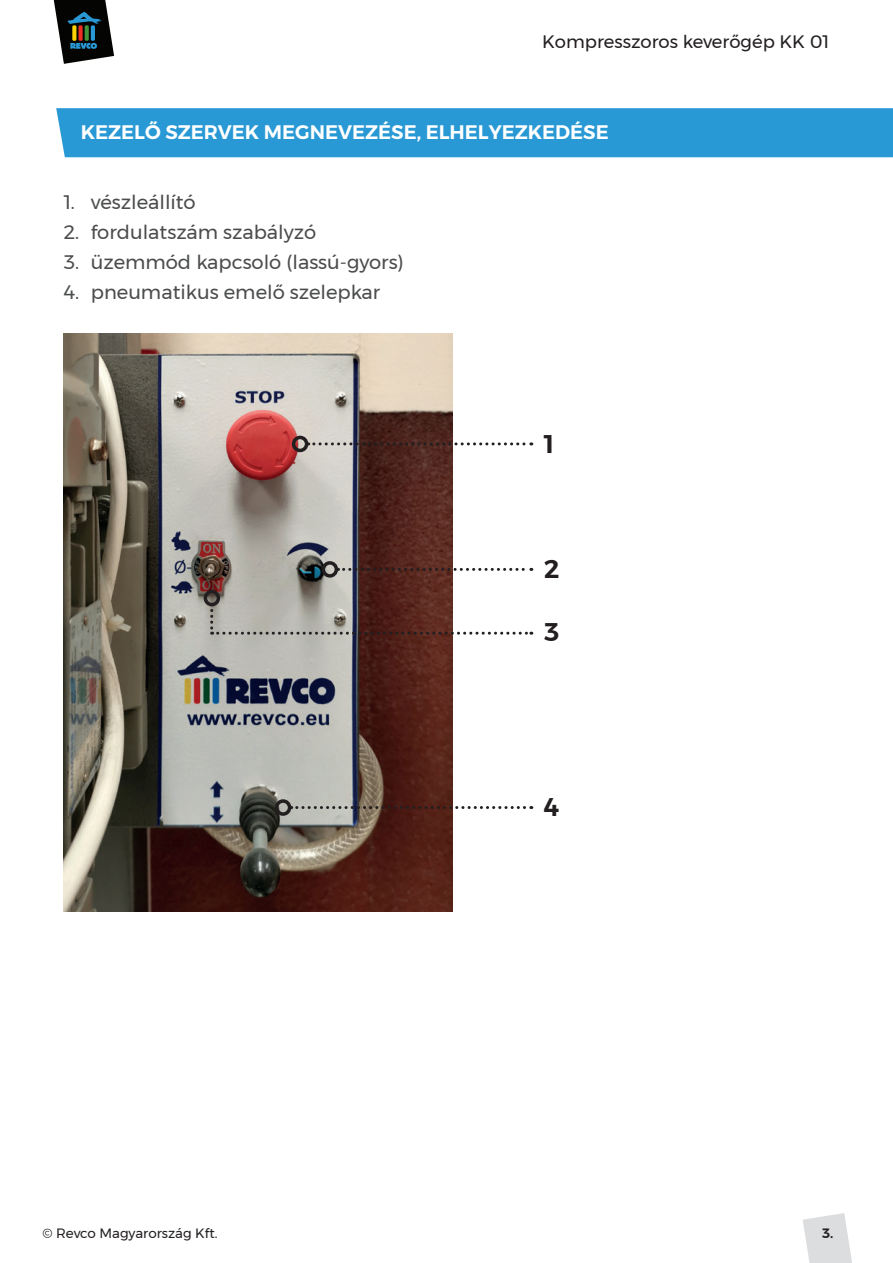
<style>
.page{position:relative;width:893px;height:1263px;background:#fff}
.page>*{position:absolute;margin:0;border:0;box-sizing:border-box;transform-origin:0 0}
.t1{font:600 25.5px "Montserrat";color:#231f20}
.t2{font:19.5px "Montserrat";color:#4b4c4d}
.t3{font:600 19.5px "Montserrat";color:#fff}
.t4{font:18px "Montserrat";color:#231f20}
.t5{font:13.5px "Montserrat";color:#231f20}
.t6{font:600 13.5px "Montserrat";color:#231f20}
</style>
<div class="page">
<svg style="left:54px;top:0;width:60px;height:64px"></svg>
<img style="left:64px;top:333px;width:389px;height:578px">
<svg style="left:803px;top:1213px;width:49px;height:50px"></svg>
<div style="left:56px;top:108px;width:837px;height:49px;background:#2999d5"></div>
<div style="left:292px;top:436px;width:16px;height:16px;border:3px solid #231f20;border-radius:50%"></div>
<svg style="left:308px;top:442px;width:224px;height:3px"></svg>
<div style="left:322px;top:561px;width:16px;height:17px;border:3px solid #231f20;border-radius:50%"></div>
<svg style="left:338px;top:568px;width:194px;height:3px"></svg>
<div style="left:275px;top:799px;width:16px;height:17px;border:3px solid #231f20;border-radius:50%"></div>
<svg style="left:291px;top:806px;width:241px;height:3px"></svg>
<div style="left:204px;top:590px;width:16px;height:16px;border:3px solid #231f20;border-radius:50%"></div>
<svg style="left:210px;top:603px;width:322px;height:32px"></svg>
<p class="t4" style="left:542px;top:28px;width:288px">Kompresszoros keverőgép KK 01</p>
<p class="t3" style="left:81px;top:117px;width:529px">KEZELŐ SZERVEK MEGNEVEZÉSE, ELHELYEZKEDÉSE</p>
<p class="t2" style="left:64px;top:187px;width:133px">1. vészleállító</p>
<p class="t2" style="left:64px;top:217px;width:254px">2. fordulatszám szabályzó</p>
<p class="t2" style="left:64px;top:247px;width:341px">3. üzemmód kapcsoló (lassú-gyors)</p>
<p class="t2" style="left:64px;top:277px;width:318px">4. pneumatikus emelő szelepkar</p>
<h1 class="t1" style="left:544px;top:424px;width:12px">1</h1>
<h1 class="t1" style="left:544px;top:548px;width:17px">2</h1>
<h1 class="t1" style="left:544px;top:612px;width:17px">3</h1>
<h1 class="t1" style="left:544px;top:786px;width:17px">4</h1>
<p class="t5" style="left:43px;top:1223px;width:177px">© Revco Magyarország Kft.</p>
<p class="t6" style="left:822px;top:1223px;width:13px">3.</p>
</div>
